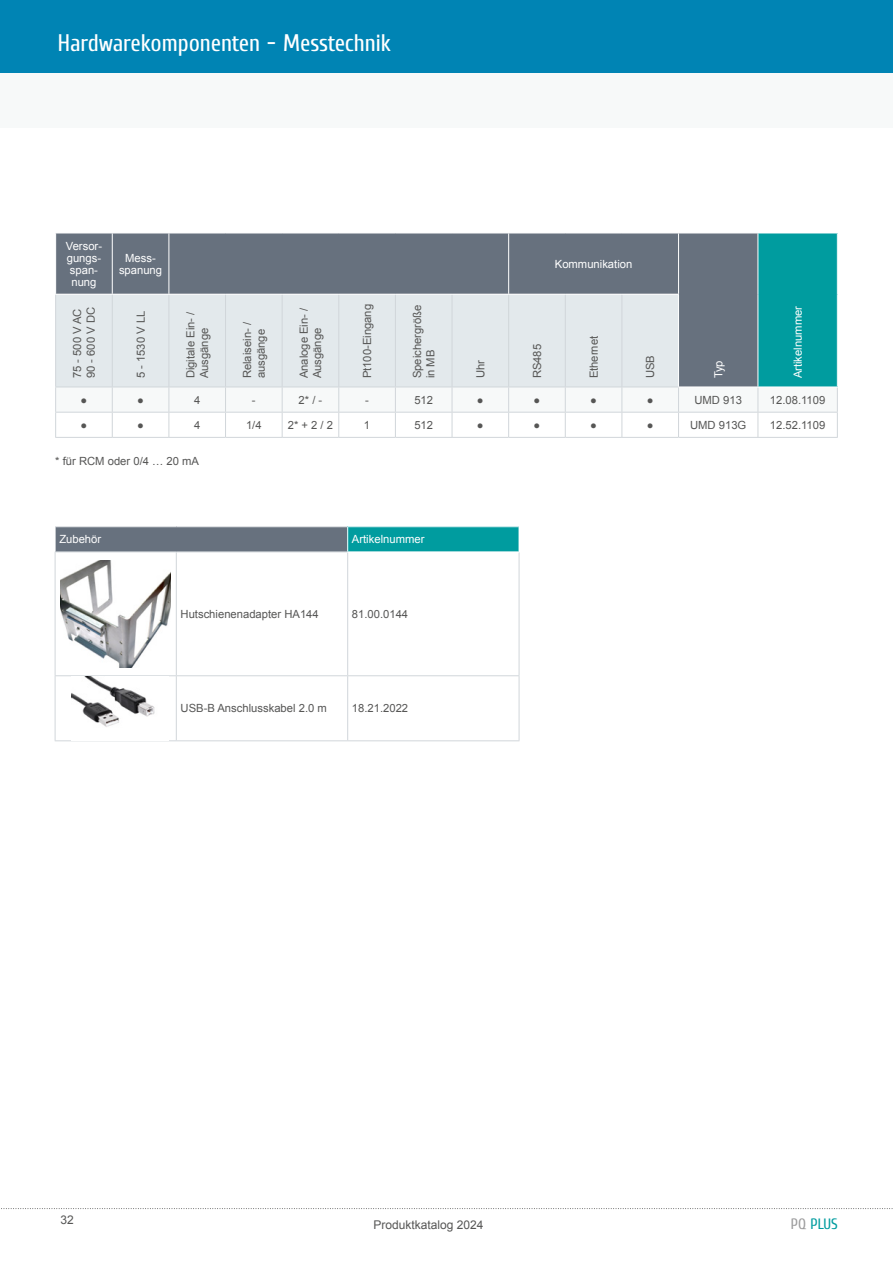
<style>
.page{position:relative;width:893px;height:1263px;background:#fff}
.page>*{position:absolute;margin:0;border:0;box-sizing:border-box;transform-origin:0 0}
.t1{font:24px "Cuprum";color:#fff}
.t2{font:15px "Cuprum";color:#009c9f}
.t3{font:12px "Arial";color:#565655}
.t4{font:11.25px/13.5px "Arial";color:#565655}
.t5{font:11.25px/12px "Arial";color:#fff;text-align:center}
.s1{color:#9c9c9d}
</style>
<div class="page">
<div style="left:0;top:0;width:893px;height:128px;background:#f7f9f9"></div>
<svg style="left:1px;top:1208px;width:892px;height:1px"></svg>
<div style="left:0;top:0;width:893px;height:72px;background:#0084b4"></div>
<div style="left:56px;top:234px;width:702px;height:153px;background:#67717e"></div>
<div style="left:758px;top:233px;width:79px;height:154px;background:#009c9f"></div>
<div style="left:56px;top:295px;width:622px;height:92px;background:#e3e9ec"></div>
<hr style="left:112px;top:295px;width:1px;height:92px;background:#d1d6da">
<hr style="left:169px;top:295px;width:1px;height:92px;background:#d1d6da">
<hr style="left:225px;top:295px;width:1px;height:92px;background:#d1d6da">
<hr style="left:282px;top:295px;width:1px;height:92px;background:#d1d6da">
<hr style="left:338px;top:295px;width:1px;height:92px;background:#d1d6da">
<hr style="left:395px;top:295px;width:1px;height:92px;background:#d1d6da">
<hr style="left:452px;top:295px;width:1px;height:92px;background:#d1d6da">
<hr style="left:508px;top:295px;width:1px;height:92px;background:#d1d6da">
<hr style="left:565px;top:295px;width:1px;height:92px;background:#d1d6da">
<hr style="left:621px;top:295px;width:1px;height:92px;background:#d1d6da">
<hr style="left:55px;top:437px;width:57px;height:1px;background:#d1d6da">
<hr style="left:112px;top:437px;width:57px;height:1px;background:#d1d6da">
<hr style="left:169px;top:437px;width:57px;height:1px;background:#d1d6da">
<hr style="left:226px;top:437px;width:56px;height:1px;background:#d1d6da">
<hr style="left:282px;top:437px;width:57px;height:1px;background:#d1d6da">
<hr style="left:339px;top:437px;width:56px;height:1px;background:#d1d6da">
<hr style="left:395px;top:437px;width:57px;height:1px;background:#d1d6da">
<hr style="left:452px;top:437px;width:57px;height:1px;background:#d1d6da">
<hr style="left:509px;top:437px;width:56px;height:1px;background:#d1d6da">
<hr style="left:565px;top:437px;width:57px;height:1px;background:#d1d6da">
<hr style="left:622px;top:437px;width:56px;height:1px;background:#d1d6da">
<hr style="left:678px;top:437px;width:80px;height:1px;background:#d1d6da">
<hr style="left:758px;top:437px;width:80px;height:1px;background:#d1d6da">
<svg style="left:55px;top:388px;width:783px;height:49px"></svg>
<hr style="left:678px;top:233px;width:1px;height:61px;background:#fff">
<hr style="left:678px;top:412px;width:80px;height:1px;background:#d1d6da">
<hr style="left:758px;top:233px;width:80px;height:1px;background:#fff">
<hr style="left:758px;top:412px;width:80px;height:1px;background:#d1d6da">
<hr style="left:55px;top:295px;width:1px;height:92px;background:#d1d6da">
<hr style="left:55px;top:387px;width:57px;height:1px;background:#d1d6da">
<hr style="left:112px;top:387px;width:57px;height:1px;background:#d1d6da">
<hr style="left:169px;top:387px;width:57px;height:1px;background:#d1d6da">
<hr style="left:226px;top:387px;width:56px;height:1px;background:#d1d6da">
<hr style="left:282px;top:387px;width:57px;height:1px;background:#d1d6da">
<hr style="left:339px;top:387px;width:56px;height:1px;background:#d1d6da">
<hr style="left:395px;top:387px;width:57px;height:1px;background:#d1d6da">
<hr style="left:452px;top:387px;width:57px;height:1px;background:#d1d6da">
<hr style="left:509px;top:387px;width:56px;height:1px;background:#d1d6da">
<hr style="left:565px;top:387px;width:57px;height:1px;background:#d1d6da">
<hr style="left:622px;top:387px;width:57px;height:1px;background:#d1d6da">
<hr style="left:55px;top:412px;width:57px;height:1px;background:#d1d6da">
<hr style="left:112px;top:412px;width:57px;height:1px;background:#d1d6da">
<hr style="left:169px;top:412px;width:57px;height:1px;background:#d1d6da">
<hr style="left:226px;top:412px;width:56px;height:1px;background:#d1d6da">
<hr style="left:282px;top:412px;width:57px;height:1px;background:#d1d6da">
<hr style="left:339px;top:412px;width:56px;height:1px;background:#d1d6da">
<hr style="left:395px;top:412px;width:57px;height:1px;background:#d1d6da">
<hr style="left:452px;top:412px;width:57px;height:1px;background:#d1d6da">
<hr style="left:509px;top:412px;width:56px;height:1px;background:#d1d6da">
<hr style="left:565px;top:412px;width:57px;height:1px;background:#d1d6da">
<hr style="left:622px;top:412px;width:56px;height:1px;background:#d1d6da">
<hr style="left:678px;top:295px;width:1px;height:92px;background:#fff">
<hr style="left:758px;top:233px;width:1px;height:61px;background:#fff">
<hr style="left:509px;top:294px;width:56px;height:1px;background:#fff">
<hr style="left:565px;top:294px;width:57px;height:1px;background:#fff">
<hr style="left:622px;top:294px;width:57px;height:1px;background:#fff">
<hr style="left:758px;top:294px;width:1px;height:93px;background:#fff">
<hr style="left:112px;top:233px;width:1px;height:61px;background:#fff">
<hr style="left:169px;top:233px;width:1px;height:61px;background:#fff">
<hr style="left:55px;top:294px;width:57px;height:1px;background:#fff">
<hr style="left:112px;top:294px;width:57px;height:1px;background:#fff">
<hr style="left:508px;top:233px;width:1px;height:61px;background:#fff">
<hr style="left:169px;top:294px;width:57px;height:1px;background:#fff">
<hr style="left:226px;top:294px;width:56px;height:1px;background:#fff">
<hr style="left:282px;top:294px;width:57px;height:1px;background:#fff">
<hr style="left:339px;top:294px;width:56px;height:1px;background:#fff">
<hr style="left:395px;top:294px;width:57px;height:1px;background:#fff">
<hr style="left:452px;top:294px;width:57px;height:1px;background:#fff">
<div style="left:55px;top:527px;width:293px;height:25px;background:#67717e"></div>
<div style="left:348px;top:527px;width:171px;height:25px;background:#009c9f"></div>
<svg style="left:56px;top:552px;width:463px;height:188px"></svg>
<hr style="left:55px;top:551px;width:121px;height:1px;background:#d1d6da">
<hr style="left:176px;top:551px;width:171px;height:1px;background:#d1d6da">
<hr style="left:347px;top:552px;width:1px;height:123px;background:#d1d6da">
<hr style="left:55px;top:675px;width:121px;height:1px;background:#d1d6da">
<hr style="left:176px;top:675px;width:172px;height:1px;background:#d1d6da">
<hr style="left:348px;top:675px;width:171px;height:1px;background:#d1d6da">
<hr style="left:347px;top:676px;width:1px;height:64px;background:#d1d6da">
<hr style="left:55px;top:740px;width:121px;height:1px;background:#d1d6da">
<hr style="left:176px;top:740px;width:172px;height:1px;background:#d1d6da">
<hr style="left:348px;top:740px;width:171px;height:1px;background:#d1d6da">
<svg style="left:55px;top:527px;width:1px;height:24px"></svg>
<hr style="left:55px;top:552px;width:1px;height:123px;background:#d1d6da">
<hr style="left:55px;top:676px;width:1px;height:64px;background:#d1d6da">
<hr style="left:176px;top:552px;width:1px;height:123px;background:#d1d6da">
<hr style="left:519px;top:552px;width:1px;height:123px;background:#d1d6da">
<hr style="left:176px;top:676px;width:1px;height:64px;background:#d1d6da">
<hr style="left:519px;top:676px;width:1px;height:64px;background:#d1d6da">
<svg style="left:347px;top:527px;width:1px;height:24px"></svg>
<hr style="left:347px;top:551px;width:172px;height:1px;background:#fff">
<img style="left:60px;top:560px;width:111px;height:107px">
<img style="left:72px;top:676px;width:96px;height:64px">
<h1 class="t1" style="left:58px;top:28px;width:335px">Hardwarekomponenten - Messtechnik</h1>
<p class="t5" style="left:66px;top:240px;width:38px">Versor&shy;gungs&shy;span&shy;nung</p>
<p class="t5" style="left:119px;top:252px;width:45px">Mess&shy;spanung</p>
<p class="t5" style="left:555px;top:258px;width:79px">Kommunikation</p>
<p class="t4" style="left:71px;top:378px;width:73px;rotate:-90deg">75 - 500 V AC<br>90 - 600 V DC</p>
<p class="t4" style="left:134px;top:378px;width:69px;rotate:-90deg">5 - 1530 V LL</p>
<p class="t4" style="left:184px;top:378px;width:68px;rotate:-90deg">Digitale Ein- /<br>Ausgänge</p>
<p class="t4" style="left:241px;top:378px;width:58px;rotate:-90deg">Relaisein- / ausgänge</p>
<p class="t4" style="left:297px;top:378px;width:72px;rotate:-90deg">Analoge Ein- /<br>Ausgänge</p>
<p class="t4" style="left:361px;top:378px;width:76px;rotate:-90deg">Pt100-Eingang</p>
<p class="t4" style="left:410px;top:378px;width:75px;rotate:-90deg">Speichergröße in MB</p>
<p class="t4" style="left:474px;top:378px;width:20px;rotate:-90deg">Uhr</p>
<p class="t4" style="left:530px;top:378px;width:36px;rotate:-90deg">RS485</p>
<p class="t4" style="left:587px;top:378px;width:44px;rotate:-90deg">Ethernet</p>
<p class="t4" style="left:644px;top:378px;width:25px;rotate:-90deg">USB</p>
<p class="t5" style="left:712px;top:378px;width:20px;rotate:-90deg">Typ</p>
<p class="t5" style="left:792px;top:378px;width:74px;rotate:-90deg">Artikelnummer</p>
<p class="t4" style="left:81px;top:393px;width:8px">●</p>
<p class="t4" style="left:137px;top:393px;width:8px">●</p>
<p class="t4" style="left:194px;top:393px;width:8px">4</p>
<p class="t4" style="left:252px;top:393px;width:5px">-</p>
<p class="t4" style="left:299px;top:393px;width:25px">2* / -</p>
<p class="t4" style="left:365px;top:393px;width:5px">-</p>
<p class="t4" style="left:414px;top:393px;width:20px">512</p>
<p class="t4" style="left:477px;top:393px;width:8px">●</p>
<p class="t4" style="left:534px;top:393px;width:8px">●</p>
<p class="t4" style="left:590px;top:393px;width:8px">●</p>
<p class="t4" style="left:647px;top:393px;width:8px">●</p>
<p class="t4" style="left:694px;top:393px;width:49px">UMD 913</p>
<p class="t4" style="left:770px;top:393px;width:57px">12.08.1109</p>
<p class="t4" style="left:81px;top:418px;width:8px">●</p>
<p class="t4" style="left:137px;top:418px;width:8px">●</p>
<p class="t4" style="left:194px;top:418px;width:8px">4</p>
<p class="t4" style="left:246px;top:418px;width:17px">1/4</p>
<p class="t4" style="left:288px;top:418px;width:47px">2* + 2 / 2</p>
<p class="t4" style="left:364px;top:418px;width:8px">1</p>
<p class="t4" style="left:414px;top:418px;width:20px">512</p>
<p class="t4" style="left:477px;top:418px;width:8px">●</p>
<p class="t4" style="left:534px;top:418px;width:8px">●</p>
<p class="t4" style="left:590px;top:418px;width:8px">●</p>
<p class="t4" style="left:647px;top:418px;width:8px">●</p>
<p class="t4" style="left:690px;top:418px;width:58px">UMD 913G</p>
<p class="t4" style="left:770px;top:418px;width:57px">12.52.1109</p>
<p class="t4" style="left:55px;top:454px;width:145px">* für RCM oder 0/4 … 20 mA</p>
<p class="t5" style="left:59px;top:534px;width:43px">Zubehör</p>
<p class="t5" style="left:352px;top:534px;width:74px">Artikelnummer</p>
<p class="t4" style="left:181px;top:607px;width:140px">Hutschienenadapter HA144</p>
<p class="t4" style="left:352px;top:607px;width:58px">81.00.0144</p>
<p class="t4" style="left:181px;top:702px;width:148px">USB-B Anschlusskabel 2.0 m</p>
<p class="t4" style="left:352px;top:702px;width:58px">18.21.2022</p>
<p class="t3" style="left:61px;top:1212px;width:15px">32</p>
<p class="t3" style="left:374px;top:1217px;width:112px">Produktkatalog 2024</p>
<h2 class="t2" style="left:791px;top:1215px;width:48px"><span class="s1">PQ</span> PLUS</h2>
</div>
